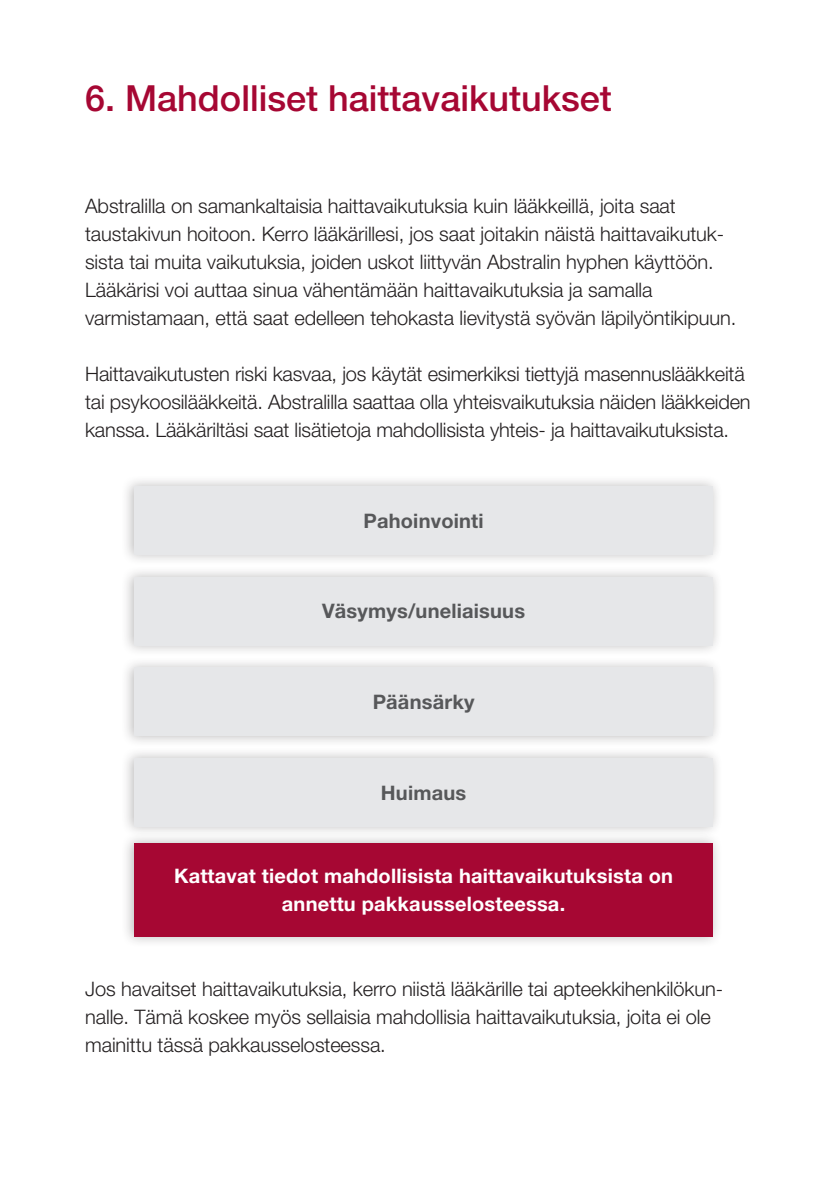
<style>
.page{position:relative;width:840px;height:1191px;background:#fff}
.page>*{position:absolute;margin:0;border:0;box-sizing:border-box;transform-origin:0 0}
.t1{font:500 36px "Helvetica Neue LT Std";color:#a60733}
.t2{font:300 20px/28px "Helvetica Neue LT Std";letter-spacing:-.005em;color:#231f20}
.t3{font:700 20px "Helvetica Neue LT Std";letter-spacing:.01em;color:#fff}
.t4{font:700 20px "Helvetica Neue LT Std";letter-spacing:.01em;color:#57585a}
</style>
<div class="page">
<div style="left:121px;top:475px;width:601px;height:90px;background:#231f20;opacity:.3"></div>
<div style="left:134px;top:486px;width:578px;height:68px;background:#e6e7e9"></div>
<div style="left:121px;top:565px;width:601px;height:91px;background:#231f20;opacity:.3"></div>
<div style="left:134px;top:577px;width:578px;height:68px;background:#e6e7e9"></div>
<div style="left:121px;top:656px;width:601px;height:91px;background:#231f20;opacity:.3"></div>
<div style="left:134px;top:668px;width:578px;height:68px;background:#e6e7e9"></div>
<div style="left:121px;top:747px;width:601px;height:91px;background:#231f20;opacity:.3"></div>
<div style="left:134px;top:758px;width:578px;height:68px;background:#e6e7e9"></div>
<div style="left:121px;top:832px;width:601px;height:116px;background:#231f20;opacity:.3"></div>
<div style="left:134px;top:843px;width:578px;height:94px;background:#a60733"></div>
<p class="t1" style="left:85px;top:76px;width:528px">6. Mahdolliset haittavaikutukset</p>
<p class="t2" style="left:85px;top:191px;width:592px">Abstralilla on samankaltaisia haittavaikutuksia kuin lääkkeillä, joita saat</p>
<p class="t2" style="left:85px;top:219px;width:640px">taustakivun hoitoon. Kerro lääkärillesi, jos saat joitakin näistä haittavaikutuk&shy;sista tai muita vaikutuksia, joiden uskot liittyvän Abstralin hyphen käyttöön.</p>
<p class="t2" style="left:85px;top:275px;width:568px">Lääkärisi voi auttaa sinua vähentämään haittavaikutuksia ja samalla</p>
<p class="t2" style="left:85px;top:303px;width:652px">varmistamaan, että saat edelleen tehokasta lievitystä syövän läpilyöntikipuun.</p>
<p class="t2" style="left:85px;top:359px;width:666px">Haittavaikutusten riski kasvaa, jos käytät esimerkiksi tiettyjä masennuslääkkeitä tai psykoosilääkkeitä. Abstralilla saattaa olla yhteisvaikutuksia näiden lääkkeiden kanssa. Lääkäriltäsi saat lisätietoja mahdollisista yhteis- ja haittavaikutuksista.</p>
<p class="t4" style="left:363px;top:508px;width:121px">Pahoinvointi</p>
<p class="t4" style="left:322px;top:599px;width:204px">Väsymys/uneliaisuus</p>
<p class="t4" style="left:372px;top:689px;width:103px">Päänsärky</p>
<p class="t4" style="left:380px;top:780px;width:87px">Huimaus</p>
<p class="t3" style="left:174px;top:863px;width:500px">Kattavat tiedot mahdollisista haittavaikutuksista on</p>
<p class="t3" style="left:282px;top:891px;width:284px">annettu pakkausselosteessa.</p>
<p class="t2" style="left:85px;top:974px;width:639px">Jos havaitset haittavaikutuksia, kerro niistä lääkärille tai apteekkihenkilökun&shy;nalle. Tämä koskee myös sellaisia mahdollisia haittavaikutuksia, joita ei ole mainittu tässä pakkausselosteessa.</p>
</div>
